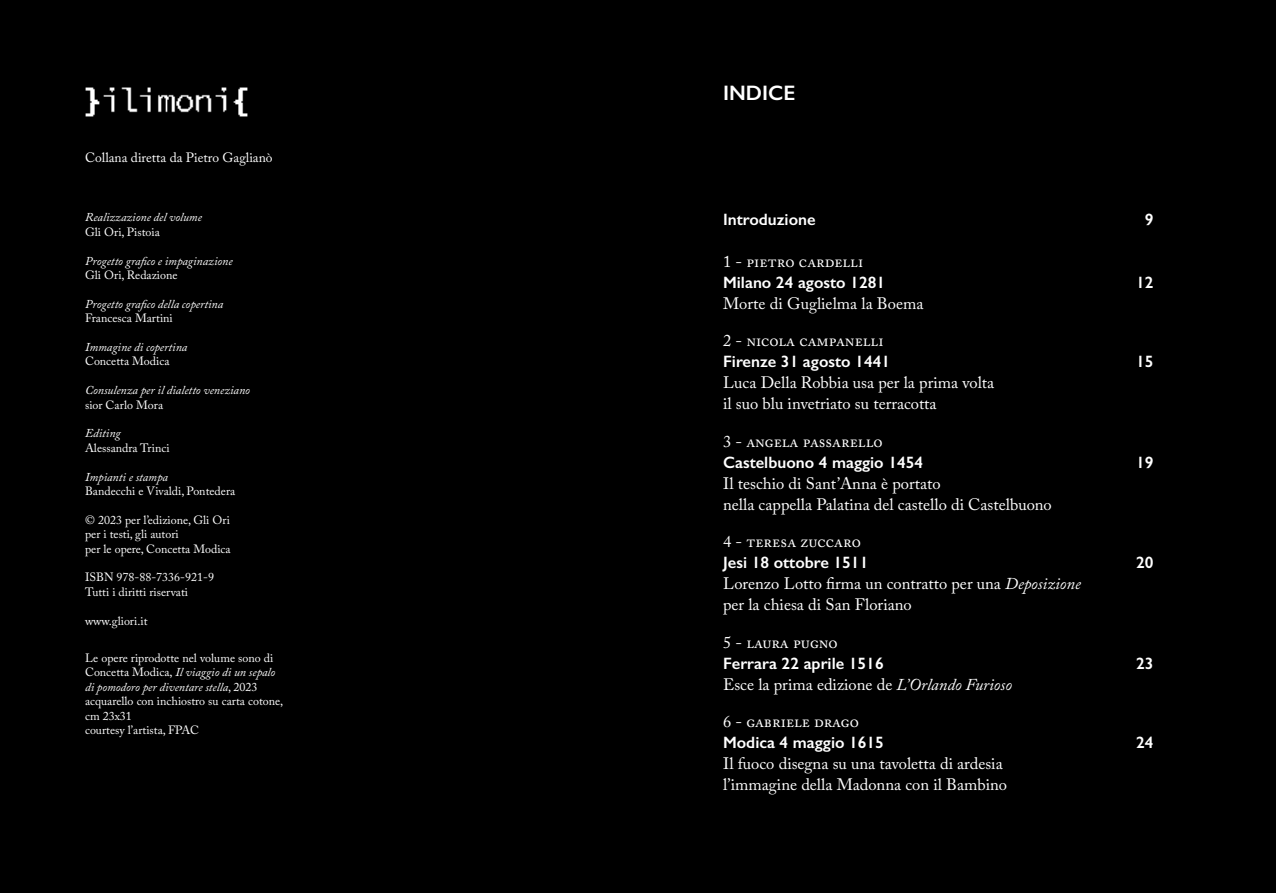
<style>
.page{position:relative;width:1276px;height:893px;background:#000}
.page>*{position:absolute;margin:0;border:0;box-sizing:border-box;transform-origin:0 0}
.t1{font:600 21px "Gill Sans";color:#fff}
.t2{font:16.5px/21px "Adobe Caslon Pro";color:#fff}
.t3{font:600 16.5px "Gill Sans";color:#fff}
.t4{font:13.5px "Adobe Caslon Pro";color:#fff}
.t5{font:12px/14.4px "Adobe Caslon Pro";color:#fff}
.t6{font:italic 12px "Adobe Caslon Pro";color:#fff}
.s1{font-style:italic}
</style>
<div class="page">
<img style="left:85px;top:87px;width:163px;height:30px">
<p class="t4" style="left:85px;top:150px;width:189px">Collana diretta da Pietro Gaglianò</p>
<p class="t6" style="left:85px;top:210px;width:118px">Realizzazione del volume</p>
<p class="t5" style="left:85px;top:224px;width:76px">Gli Ori, Pistoia</p>
<p class="t6" style="left:85px;top:253px;width:149px">Progetto grafico e impaginazione</p>
<p class="t5" style="left:85px;top:268px;width:94px">Gli Ori, Redazione</p>
<p class="t6" style="left:85px;top:297px;width:140px">Progetto grafico della copertina</p>
<p class="t5" style="left:85px;top:311px;width:89px">Francesca Martini</p>
<p class="t6" style="left:85px;top:340px;width:104px">Immagine di copertina</p>
<p class="t5" style="left:85px;top:354px;width:86px">Concetta Modica</p>
<p class="t6" style="left:85px;top:383px;width:166px">Consulenza per il dialetto veneziano</p>
<p class="t5" style="left:85px;top:397px;width:80px">sior Carlo Mora</p>
<p class="t6" style="left:85px;top:426px;width:37px">Editing</p>
<p class="t5" style="left:85px;top:440px;width:86px">Alessandra Trinci</p>
<p class="t6" style="left:85px;top:469px;width:84px">Impianti e stampa</p>
<p class="t5" style="left:85px;top:484px;width:152px">Bandecchi e Vivaldi, Pontedera</p>
<p class="t5" style="left:85px;top:512px;width:147px">© 2023 per l’edizione, Gli Ori per i testi, gli autori<br>per le opere, Concetta Modica</p>
<p class="t5" style="left:85px;top:570px;width:130px">ISBN 978-88-7336-921-9<br>Tutti i diritti riservati</p>
<p class="t5" style="left:85px;top:613px;width:64px">www.gliori.it</p>
<p class="t5" style="left:85px;top:651px;width:200px">Le opere riprodotte nel volume sono di<br>Concetta Modica, <span class="s1">Il viaggio di un sepalo di pomodoro per diventare stella</span>, 2023 acquarello con inchiostro su carta cotone, cm 23x31<br>courtesy l’artista, FPAC</p>
<p class="t1" style="left:723px;top:80px;width:74px">INDICE</p>
<p class="t3" style="left:723px;top:209px;width:94px">Introduzione</p>
<p class="t3" style="left:1145px;top:209px;width:10px">9</p>
<p class="t2" style="left:723px;top:251px;width:142px">1 - pietro cardelli</p>
<p class="t3" style="left:723px;top:272px;width:164px">Milano 24 agosto 1281</p>
<p class="t3" style="left:1136px;top:272px;width:19px">12</p>
<p class="t2" style="left:723px;top:293px;width:202px">Morte di Guglielma la Boema</p>
<p class="t2" style="left:723px;top:330px;width:162px">2 - nicola campanelli</p>
<p class="t3" style="left:723px;top:352px;width:169px">Firenze 31 agosto 1441</p>
<p class="t3" style="left:1136px;top:352px;width:19px">15</p>
<p class="t2" style="left:723px;top:372px;width:273px">Luca Della Robbia usa per la prima volta il suo blu invetriato su terracotta</p>
<p class="t2" style="left:723px;top:431px;width:161px">3 - angela passarello</p>
<p class="t3" style="left:723px;top:452px;width:202px">Castelbuono 4 maggio 1454</p>
<p class="t3" style="left:1136px;top:452px;width:19px">19</p>
<p class="t2" style="left:723px;top:473px;width:330px">Il teschio di Sant’Anna è portato<br>nella cappella Palatina del castello di Castelbuono</p>
<p class="t2" style="left:723px;top:531px;width:139px">4 - teresa zuccaro</p>
<p class="t3" style="left:723px;top:553px;width:147px">Jesi 18 ottobre 1511</p>
<p class="t3" style="left:1136px;top:553px;width:19px">20</p>
<p class="t2" style="left:723px;top:573px;width:359px">Lorenzo Lotto firma un contratto per una <span class="s1">Deposizione </span>per la chiesa di San Floriano</p>
<p class="t2" style="left:723px;top:632px;width:116px">5 - laura pugno</p>
<p class="t3" style="left:723px;top:653px;width:162px">Ferrara 22 aprile 1516</p>
<p class="t3" style="left:1136px;top:653px;width:19px">23</p>
<p class="t2" style="left:723px;top:674px;width:290px">Esce la prima edizione de <span class="s1">L’Orlando Furioso</span></p>
<p class="t2" style="left:723px;top:711px;width:137px">6 - gabriele drago</p>
<p class="t3" style="left:723px;top:733px;width:162px">Modica 4 maggio 1615</p>
<p class="t3" style="left:1136px;top:733px;width:19px">24</p>
<p class="t2" style="left:723px;top:753px;width:285px">Il fuoco disegna su una tavoletta di ardesia l’immagine della Madonna con il Bambino</p>
</div>
